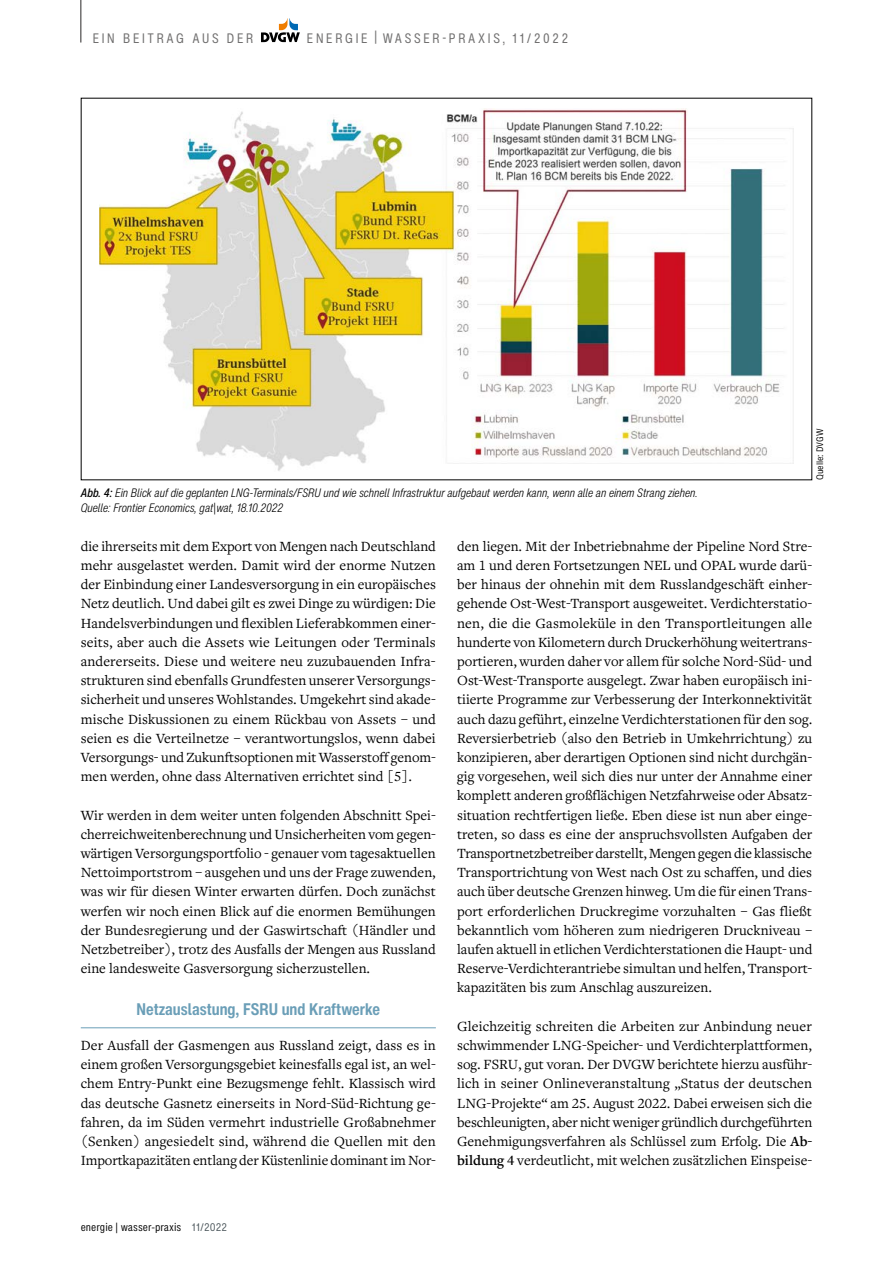
<style>
.page{position:relative;width:893px;height:1263px;background:#fff}
.page>*{position:absolute;margin:0;border:0;box-sizing:border-box;transform-origin:0 0}
.t1{font:700 condensed 16.5px "Helvetica Now Text";color:#6a9eb7}
.t2{font:14.7px/19.2px "Freight Text Pro";color:#000;text-align:justify}
.t3{font:condensed 13.5px "Helvetica Now Text";letter-spacing:.2em;color:#706f6f}
.t4{font:italic 300 condensed 12px/15px "Helvetica Now Text";color:#000}
.t5{font:condensed 10.5px "Helvetica Now Micro";color:#000}
.t6{font:condensed 9px "Helvetica Now Micro";color:#000}
.s1{font-weight:500}
.s2{font-weight:600}
.s3{color:#4b565b}
</style>
<div class="page">
<hr style="left:81px;top:1027px;width:355px;height:1px;background:#6a9eb7">
<img style="left:99px;top:109px;width:695px;height:362px">
<svg style="left:261px;top:18px;width:39px;height:24px"></svg>
<hr style="left:80px;top:0;width:2px;height:43px;background:#706f6f">
<p class="t3" style="left:93px;top:29px;width:162px">EIN BEITRAG AUS DER</p>
<p class="t3" style="left:307px;top:29px;width:263px">ENERGIE | WASSER-PRAXIS, 11/2022</p>
<p class="t4" style="left:81px;top:485px;width:618px"><span class="s1">Abb. 4:</span> Ein Blick auf die geplanten LNG-Terminals/FSRU und wie schnell Infrastruktur aufgebaut werden kann, wenn alle an einem Strang ziehen.<br>Quelle: Frontier Economics, gat|wat, 18.10.2022</p>
<p class="t6" style="left:813px;top:480px;width:53px;rotate:-90deg">Quelle: DVGW</p>
<p class="t2" style="left:81px;top:536px;width:357px">die ihrerseits mit dem Export von Mengen nach Deutschland mehr ausgelastet werden. Damit wird der enorme Nutzen der Einbindung einer Landesversorgung in ein europäisches Netz deutlich. Und dabei gilt es zwei Dinge zu würdigen: Die Handelsverbindungen und flexiblen Lieferabkommen einer&shy;seits, aber auch die Assets wie Leitungen oder Terminals andererseits. Diese und weitere neu zuzubauenden Infra&shy;strukturen sind ebenfalls Grundfesten unserer Versorgungs&shy;sicherheit und unseres Wohlstandes. Umgekehrt sind akade&shy;mische Diskussionen zu einem Rückbau von Assets – und seien es die Verteilnetze – verantwortungslos, wenn dabei Versorgungs- und Zukunftsoptionen mit Wasserstoff genom&shy;men werden, ohne dass Alternativen errichtet sind [5].</p>
<p class="t2" style="left:81px;top:805px;width:357px">Wir werden in dem weiter unten folgenden Abschnitt Spei&shy;cherreichweitenberechnung und Unsicherheiten vom gegen&shy;wärtigen Versorgungsportfolio - genauer vom tagesaktuellen Nettoimportstrom – ausgehen und uns der Frage zuwenden, was wir für diesen Winter erwarten dürfen. Doch zunächst werfen wir noch einen Blick auf die enormen Bemühungen der Bundesregierung und der Gaswirtschaft (Händler und Netzbetreiber), trotz des Ausfalls der Mengen aus Russland eine landesweite Gasversorgung sicherzustellen.</p>
<p class="t1" style="left:137px;top:998px;width:245px">Netzauslastung, FSRU und Kraftwerke</p>
<p class="t2" style="left:81px;top:1035px;width:357px">Der Ausfall der Gasmengen aus Russland zeigt, dass es in einem großen Versorgungsgebiet keinesfalls egal ist, an wel&shy;chem Entry-Punkt eine Bezugsmenge fehlt. Klassisch wird das deutsche Gasnetz einerseits in Nord-Süd-Richtung ge&shy;fahren, da im Süden vermehrt industrielle Großabnehmer (Senken) angesiedelt sind, während die Quellen mit den Importkapazitäten entlang der Küstenlinie dominant im Nor-</p>
<p class="t2" style="left:457px;top:536px;width:357px">den liegen. Mit der Inbetriebnahme der Pipeline Nord Stre&shy;am 1 und deren Fortsetzungen NEL und OPAL wurde darü&shy;ber hinaus der ohnehin mit dem Russlandgeschäft einher&shy;gehende Ost-West-Transport ausgeweitet. Verdichterstatio&shy;nen, die die Gasmoleküle in den Transportleitungen alle hunderte von Kilometern durch Druckerhöhung weitertrans&shy;portieren, wurden daher vor allem für solche Nord-Süd- und Ost-West-Transporte ausgelegt. Zwar haben europäisch ini&shy;tiierte Programme zur Verbesserung der Interkonnektivität auch dazu geführt, einzelne Verdichterstationen für den sog.<br>Reversierbetrieb (also den Betrieb in Umkehrrichtung) zu konzipieren, aber derartigen Optionen sind nicht durchgän&shy;gig vorgesehen, weil sich dies nur unter der Annahme einer komplett anderen großflächigen Netzfahrweise oder Absatz&shy;situation rechtfertigen ließe. Eben diese ist nun aber einge&shy;treten, so dass es eine der anspruchsvollsten Aufgaben der Transportnetzbetreiber darstellt, Mengen gegen die klassische Transportrichtung von West nach Ost zu schaffen, und dies auch über deutsche Grenzen hinweg. Um die für einen Trans&shy;port erforderlichen Druckregime vorzuhalten – Gas fließt bekanntlich vom höheren zum niedrigeren Druckniveau – laufen aktuell in etlichen Verdichterstationen die Haupt- und Reserve-Verdichterantriebe simultan und helfen, Transport&shy;kapazitäten bis zum Anschlag auszureizen.</p>
<p class="t2" style="left:457px;top:1016px;width:357px">Gleichzeitig schreiten die Arbeiten zur Anbindung neuer schwimmender LNG-Speicher- und Verdichterplattformen, sog. FSRU, gut voran. Der DVGW berichtete hierzu ausführ&shy;lich in seiner Onlineveranstaltung „Status der deutschen LNG-Projekte“ am 25. August 2022. Dabei erweisen sich die beschleunigten, aber nicht weniger gründlich durchgeführten Genehmigungsverfahren als Schlüssel zum Erfolg. Die <span class="s2">Ab&shy;bildung 4</span> verdeutlicht, mit welchen zusätzlichen Einspeise-</p>
<p class="t5" style="left:81px;top:1220px;width:148px">energie | wasser-praxis <span class="s3">11/2022</span></p>
</div>
